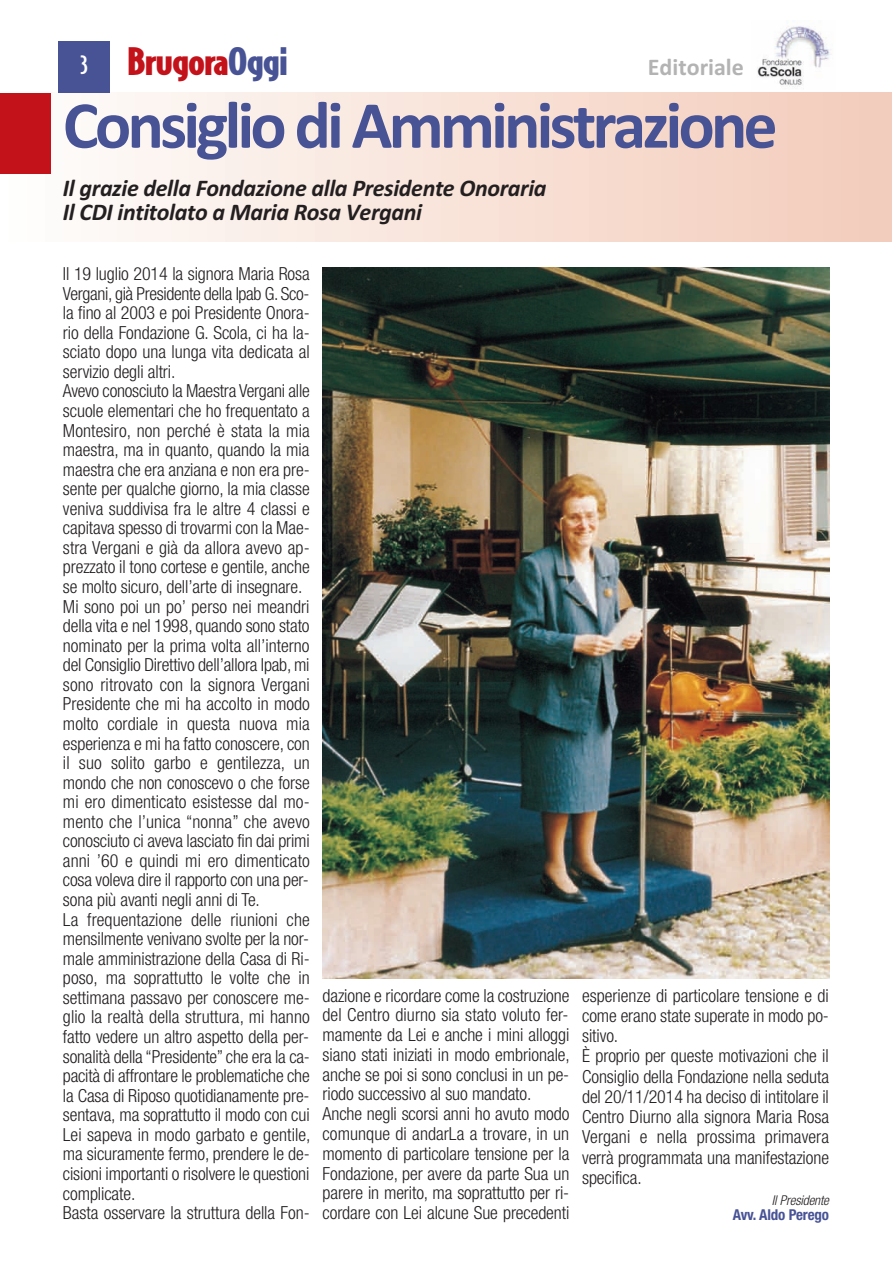
<style>
.page{position:relative;width:892px;height:1262px;background:#fff}
.page>*{position:absolute;margin:0;border:0;box-sizing:border-box;transform-origin:0 0}
.t1{font:700 67.5px "Calibri";letter-spacing:-.055em;color:#485396}
.t2{font:900 36px "Bodega Sans";letter-spacing:-.025em;color:#c4121a;scale:1.15 1}
.t3{font:italic 700 24px/24px "Calibri";letter-spacing:-.015em;color:#231f20}
.t4{font:700 24px "Calibri";color:#b3b3b3}
.t5{font:300 condensed 18px/19.5px "Helvetica Neue LT Std";letter-spacing:-.005em;color:#231f20}
.t6{font:700 condensed 15px "Helvetica Neue LT Std";letter-spacing:-.01em;color:#485396}
.t7{font:italic 300 condensed 13.5px "Helvetica Neue LT Std";letter-spacing:-.01em;color:#231f20}
.s1{font-weight:500;font-size:24px;color:#fff}
.s2{color:#485396}
</style>
<div class="page">
<div style="left:0;top:93px;width:891px;height:148px;background:linear-gradient(to right,#fefcfb,#f3ccbb)"></div>
<div style="left:0;top:93px;width:50px;height:80px;background:#c4121a"></div>
<img style="left:757px;top:26px;width:75px;height:61px">
<div style="left:59px;top:42px;width:51px;height:51px;background:#485396"></div>
<img style="left:322px;top:267px;width:506px;height:711px">
<h2 class="t2" style="left:80px;top:41px;width:182px"><span class="s1">3</span> Brugora<span class="s2">Oggi</span></h2>
<h3 class="t4" style="left:647px;top:52px;width:97px">Editoriale</h3>
<h1 class="t1" style="left:63px;top:85px;width:715px">Consiglio di Amministrazione</h1>
<h3 class="t3" style="left:63px;top:175px;width:485px">Il grazie della Fondazione alla Presidente Onoraria<br>Il CDI intitolato a Maria Rosa Vergani</h3>
<p class="t5" style="left:63px;top:265px;width:249px">Il 19 luglio 2014 la signora Maria Rosa Vergani, già Presidente della Ipab G. Sco&shy;la fino al 2003 e poi Presidente Onora&shy;rio della Fondazione G. Scola, ci ha la&shy;sciato dopo una lunga vita dedicata al servizio degli altri.<br>Avevo conosciuto la Maestra Vergani alle scuole elementari che ho frequentato a Montesiro, non perché è stata la mia maestra, ma in quanto, quando la mia maestra che era anziana e non era pre&shy;sente per qualche giorno, la mia classe veniva suddivisa fra le altre 4 classi e capitava spesso di trovarmi con la Mae&shy;stra Vergani e già da allora avevo ap&shy;prezzato il tono cortese e gentile, anche se molto sicuro, dell’arte di insegnare.<br>Mi sono poi un po’ perso nei meandri della vita e nel 1998, quando sono stato nominato per la prima volta all’interno del Consiglio Direttivo dell’allora Ipab, mi sono ritrovato con la signora Vergani Presidente che mi ha accolto in modo molto cordiale in questa nuova mia esperienza e mi ha fatto conoscere, con il suo solito garbo e gentilezza, un mondo che non conoscevo o che forse mi ero dimenticato esistesse dal mo&shy;mento che l’unica “nonna” che avevo conosciuto ci aveva lasciato fin dai primi anni ’60 e quindi mi ero dimenticato cosa voleva dire il rapporto con una per&shy;sona più avanti negli anni di Te.<br>La frequentazione delle riunioni che mensilmente venivano svolte per la nor&shy;male amministrazione della Casa di Ri&shy;poso, ma soprattutto le volte che in settimana passavo per conoscere me&shy;glio la realtà della struttura, mi hanno fatto vedere un altro aspetto della per&shy;sonalità della “Presidente” che era la ca&shy;pacità di affrontare le problematiche che la Casa di Riposo quotidianamente pre&shy;sentava, ma soprattutto il modo con cui Lei sapeva in modo garbato e gentile, ma sicuramente fermo, prendere le de&shy;cisioni importanti o risolvere le questioni complicate.<br>Basta osservare la struttura della Fon-</p>
<p class="t5" style="left:322px;top:986px;width:249px">dazione e ricordare come la costruzione del Centro diurno sia stato voluto fer&shy;mamente da Lei e anche i mini alloggi siano stati iniziati in modo embrionale, anche se poi si sono conclusi in un pe&shy;riodo successivo al suo mandato.<br>Anche negli scorsi anni ho avuto modo comunque di andarLa a trovare, in un momento di particolare tensione per la Fondazione, per avere da parte Sua un parere in merito, ma soprattutto per ri&shy;cordare con Lei alcune Sue precedenti</p>
<p class="t5" style="left:582px;top:986px;width:248px;line-height:20.2px">esperienze di particolare tensione e di come erano state superate in modo po&shy;sitivo.<br>È proprio per queste motivazioni che il Consiglio della Fondazione nella seduta del 20/11/2014 ha deciso di intitolare il Centro Diurno alla signora Maria Rosa Vergani e nella prossima primavera verrà programmata una manifestazione specifica.</p>
<p class="t7" style="left:771px;top:1194px;width:59px">Il Presidente</p>
<p class="t6" style="left:732px;top:1209px;width:98px">Avv. Aldo Perego</p>
</div>
